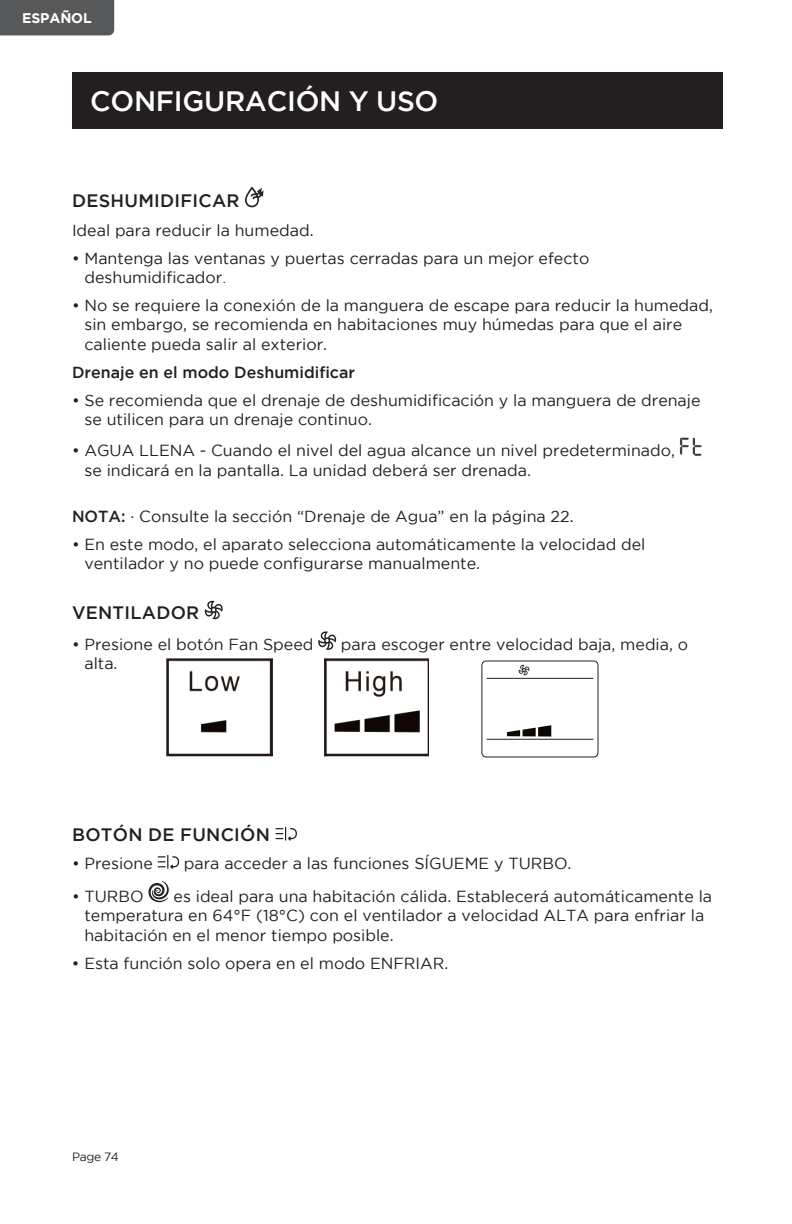
<style>
.page{position:relative;width:792px;height:1224px;background:#fff}
.page>*{position:absolute;margin:0;border:0;box-sizing:border-box;transform-origin:0 0}
.t1{font:500 28px "Gotham";letter-spacing:-.01em;color:#fff}
.t2{font:500 18px "Gotham";letter-spacing:.015em;color:#231f20}
.t3{font:16px/19.2px "Gotham";color:#231f20}
.t4{font:500 16px "Gotham";color:#231f20}
.t5{font:700 14px "Gotham";letter-spacing:-.01em;color:#fff}
.t6{font:12px "Gotham";letter-spacing:-.025em;color:#231f20}
.s1{font-family:"Adobe Song Std";font-weight:300}
.s2{font-weight:500}
</style>
<div class="page">
<img style="left:166px;top:658px;width:106px;height:99px">
<img style="left:325px;top:658px;width:104px;height:99px">
<div style="left:481px;top:661px;width:118px;height:97px;border:1px solid #241f21;border-radius:4px"></div>
<hr style="left:487px;top:678px;width:106px;height:1px;background:#241f21">
<hr style="left:487px;top:739px;width:106px;height:1px;background:#241f21">
<svg style="left:507px;top:725px;width:44px;height:12px"></svg>
<svg style="left:519px;top:665px;width:10px;height:10px"></svg>
<div style="left:0;top:0;width:114px;height:35px;background:#57585a"></div>
<svg style="left:245px;top:187px;width:19px;height:21px"></svg>
<img style="left:680px;top:437px;width:22px;height:19px">
<svg style="left:205px;top:601px;width:18px;height:18px"></svg>
<svg style="left:318px;top:631px;width:18px;height:19px"></svg>
<svg style="left:276px;top:827px;width:21px;height:14px"></svg>
<svg style="left:158px;top:855px;width:21px;height:14px"></svg>
<svg style="left:148px;top:881px;width:21px;height:21px"></svg>
<div style="left:72px;top:72px;width:650px;height:57px;background:#231f20"></div>
<p class="t5" style="left:22px;top:10px;width:71px">ESPAÑOL</p>
<h1 class="t1" style="left:90px;top:85px;width:350px">CONFIGURACIÓN Y USO</h1>
<p class="t2" style="left:72px;top:191px;width:169px">DESHUMIDIFICAR</p>
<p class="t3" style="left:72px;top:220px;width:243px">Ideal para reducir la humedad.</p>
<p class="t3" style="left:84px;top:248px;width:506px;text-indent:-12px">• Mantenga las ventanas y puertas cerradas para un mejor efecto deshumidificador<span class="s1">.</span></p>
<p class="t3" style="left:84px;top:296px;width:630px;text-indent:-12px">• No se requiere la conexión de la manguera de escape para reducir la humedad, sin embargo, se recomienda en habitaciones muy húmedas para que el aire caliente pueda salir al exterior.</p>
<p class="t4" style="left:72px;top:363px;width:285px">Drenaje en el modo Deshumidificar</p>
<p class="t3" style="left:84px;top:390px;width:618px;text-indent:-12px">• Se recomienda que el drenaje de deshumidificación y la manguera de drenaje se utilicen para un drenaje continuo.</p>
<p class="t3" style="left:84px;top:441px;width:592px;text-indent:-12px">• AGUA LLENA - Cuando el nivel del agua alcance un nivel predeterminado, se indicará en la pantalla. La unidad deberá ser drenada.</p>
<p class="t3" style="left:72px;top:506px;width:503px"><span class="s2">NOTA:</span> · Consulte la sección “Drenaje de Agua” en la página 22.</p>
<p class="t3" style="left:84px;top:534px;width:563px;text-indent:-12px">• En este modo, el aparato selecciona automáticamente la velocidad del ventilador y no puede configurarse manualmente.</p>
<p class="t2" style="left:72px;top:603px;width:129px">VENTILADOR</p>
<p class="t3" style="left:72px;top:634px;width:243px">• Presione el botón Fan Speed</p>
<p class="t3" style="left:341px;top:634px;width:349px">para escoger entre velocidad baja, media, o</p>
<p class="t3" style="left:84px;top:654px;width:35px">alta.</p>
<p class="t2" style="left:72px;top:824px;width:199px">BOTÓN DE FUNCIÓN</p>
<p class="t3" style="left:72px;top:853px;width:82px">• Presione</p>
<p class="t3" style="left:184px;top:853px;width:389px">para acceder a las funciones SÍGUEME y TURBO.</p>
<p class="t3" style="left:72px;top:887px;width:73px">• TURBO</p>
<p class="t3" style="left:84px;top:887px;width:629px;text-indent:89px">es ideal para una habitación cálida. Establecerá automáticamente la temperatura en 64°F (18°C) con el ventilador a velocidad ALTA para enfriar la habitación en el menor tiempo posible.</p>
<p class="t3" style="left:72px;top:953px;width:378px">• Esta función solo opera en el modo ENFRIAR.</p>
<p class="t6" style="left:72px;top:1150px;width:49px">Page 74</p>
</div>
